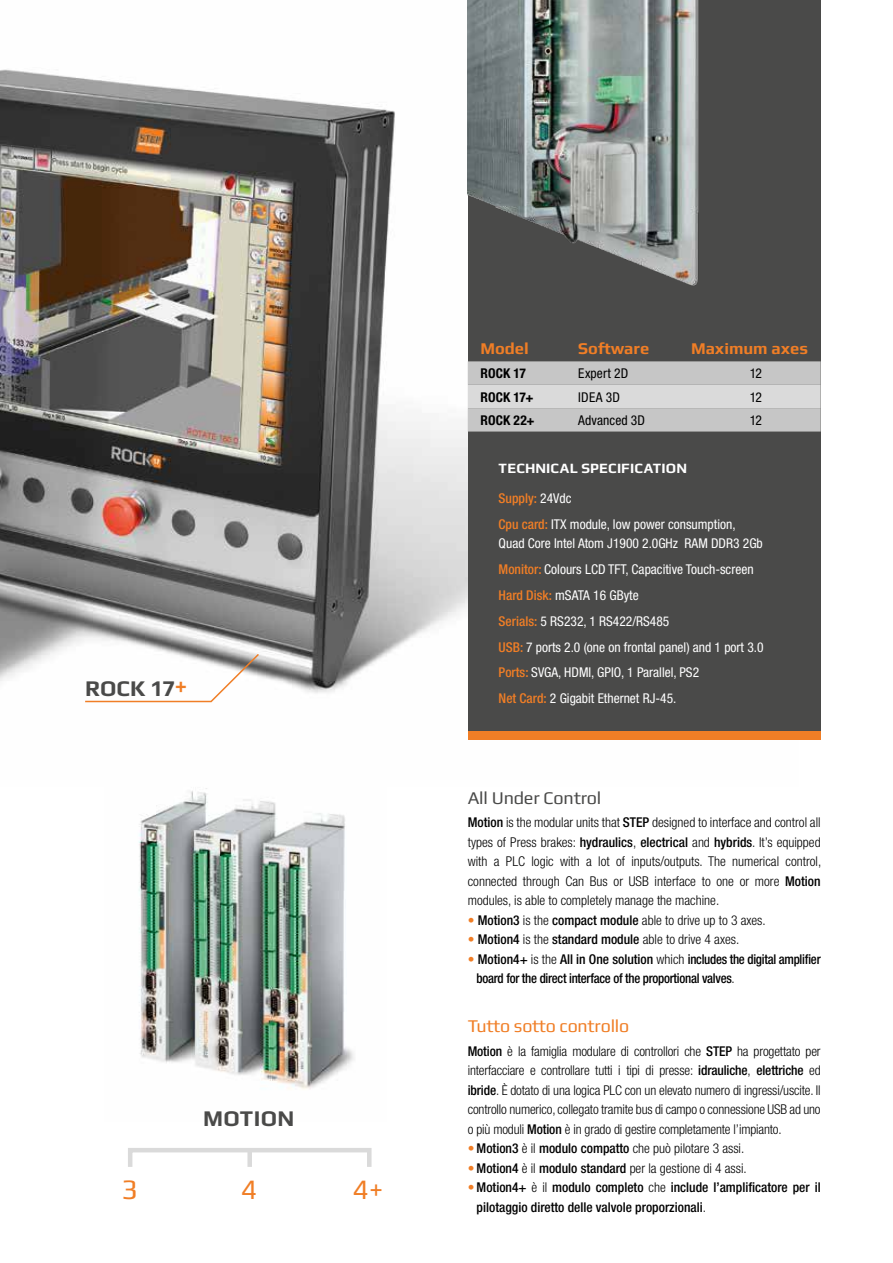
<style>
.page{position:relative;width:893px;height:1263px;background:#fff}
.page>*{position:absolute;margin:0;border:0;box-sizing:border-box;transform-origin:0 0}
.t1{font:28.2px "Play";color:#f07e26}
.t2{font:700 22.5px "Play";letter-spacing:.005em;color:#4a4a49}
.t3{font:18px "Play";letter-spacing:-.01em;color:#f07e26}
.t4{font:18px "Play";letter-spacing:-.01em;color:#4a4a49}
.t5{font:700 16.5px "Play";color:#f07e26}
.t6{font:700 14.25px "Play";letter-spacing:.015em;color:#fff}
.t7{font:300 condensed 13.5px/19.5px "Helvetica Neue";color:#000;text-align:justify}
.t8{font:condensed 13.5px/26px "Helvetica Neue";color:#fff}
.t9{font:500 condensed 13.5px/19.5px "Helvetica Neue";letter-spacing:-.02em;color:#000}
.t10{font:500 condensed 13.5px/19.5px "Helvetica Neue";color:#000}
.t11{font:condensed 13.5px "Helvetica Neue";letter-spacing:.005em;color:#000}
.t12{font:700 condensed 13.5px "Helvetica Neue";letter-spacing:.01em;color:#000}
.s1{color:#f07e26}
.s2{font-weight:500;color:#f07e26}
.s3{font-weight:500}
.s4{font-weight:300;color:#f07e26}
.s5{font-weight:300}
</style>
<div class="page">
<img style="left:0;top:0;width:798px;height:740px">
<div style="left:468px;top:0;width:353px;height:739px;background:#4a4a49"></div>
<div style="left:468px;top:731px;width:353px;height:8px;background:#f07e26"></div>
<svg style="left:468px;top:361px;width:353px;height:70px;background:#cbcbcb"></svg>
<img style="left:468px;top:0;width:231px;height:286px">
<img style="left:139px;top:788px;width:215px;height:301px">
<div style="left:128px;top:1148px;width:244px;height:21px;border:5px solid #dadada"></div>
<div style="left:247px;top:1150px;width:5px;height:17px;background:#dadada"></div>
<svg style="left:84px;top:652px;width:177px;height:51px"></svg>
<h2 class="t2" style="left:85px;top:675px;width:104px">ROCK 17<span class="s1">+</span></h2>
<h2 class="t2" style="left:203px;top:1104px;width:93px">MOTION</h2>
<h1 class="t1" style="left:121px;top:1172px;width:18px">3</h1>
<h1 class="t1" style="left:241px;top:1172px;width:18px">4</h1>
<h1 class="t1" style="left:353px;top:1172px;width:32px">4+</h1>
<p class="t5" style="left:480px;top:339px;width:50px">Model</p>
<p class="t5" style="left:578px;top:339px;width:73px">Software</p>
<p class="t5" style="left:691px;top:339px;width:119px">Maximum axes</p>
<p class="t12" style="left:480px;top:365px;width:47px">ROCK 17</p>
<p class="t11" style="left:578px;top:366px;width:52px">Expert 2D</p>
<p class="t11" style="left:750px;top:366px;width:14px">12</p>
<p class="t12" style="left:480px;top:389px;width:54px">ROCK 17+</p>
<p class="t11" style="left:578px;top:389px;width:43px">IDEA 3D</p>
<p class="t11" style="left:750px;top:389px;width:14px">12</p>
<p class="t12" style="left:480px;top:412px;width:56px">ROCK 22+</p>
<p class="t11" style="left:578px;top:413px;width:68px">Advanced 3D</p>
<p class="t11" style="left:750px;top:413px;width:14px">12</p>
<p class="t6" style="left:499px;top:460px;width:190px">TECHNICAL SPECIFICATION</p>
<p class="t8" style="left:499px;top:485px;width:239px"><span class="s2">Supply:</span> 24Vdc<br><span class="s2">Cpu card:</span> ITX module, low power consumption,</p>
<p class="t8" style="left:499px;top:530px;width:266px">Quad Core Intel Atom J1900 2.0GHz RAM DDR3 2Gb <span class="s2">Monitor:</span> Colours LCD TFT, Capacitive Touch-screen <span class="s2">Hard Disk:</span> mSATA 16 GByte<br><span class="s2">Serials:</span> 5 RS232, 1 RS422/RS485<br><span class="s2">USB:</span> 7 ports 2.0 (one on frontal panel) and 1 port 3.0<br><span class="s2">Ports:</span> SVGA, HDMI, GPIO, 1 Parallel, PS2<br><span class="s2">Net Card:</span> 2 Gigabit Ethernet RJ-45.</p>
<h3 class="t4" style="left:468px;top:787px;width:135px">All Under Control</h3>
<p class="t7" style="left:468px;top:813px;width:355px"><span class="s3">Motion</span> is the modular units that <span class="s3">STEP</span> designed to interface and control all types of Press brakes: <span class="s3">hydraulics</span>, <span class="s3">electrical</span> and <span class="s3">hybrids</span>. It’s equipped with a PLC logic with a lot of inputs/outputs. The numerical control, connected through Can Bus or USB interface to one or more <span class="s3">Motion </span>modules, is able to completely manage the machine.</p>
<p class="t7" style="left:468px;top:910px;width:300px"><span class="s1">•</span> <span class="s3">Motion3</span> is the <span class="s3">compact module</span> able to drive up to 3 axes.</p>
<p class="t7" style="left:468px;top:930px;width:273px"><span class="s1">•</span> <span class="s3">Motion4</span> is the <span class="s3">standard module</span> able to drive 4 axes.</p>
<p class="t9" style="left:477px;top:949px;width:346px;text-indent:-9px"><span class="s4">•</span> Motion4+ <span class="s5">is the</span> All in One solution <span class="s5">which</span> includes the digital amplifier board for the direct interface of the proportional valves<span class="s5">.</span></p>
<h3 class="t3" style="left:468px;top:1015px;width:163px">Tutto sotto controllo</h3>
<p class="t7" style="left:468px;top:1041px;width:354px"><span class="s3">Motion</span> è la famiglia modulare di controllori che <span class="s3">STEP</span> ha progettato per interfacciare e controllare tutti i tipi di presse: <span class="s3">idrauliche</span>, <span class="s3">elettriche</span> ed <span class="s3">ibride</span>. È dotato di una logica PLC con un elevato numero di ingressi/uscite. Il controllo numerico, collegato tramite bus di campo o connessione USB ad uno o più moduli <span class="s3">Motion</span> è in grado di gestire completamente l’impianto.</p>
<p class="t7" style="left:468px;top:1139px;width:278px"><span class="s1">•</span> <span class="s3">Motion3</span> è il <span class="s3">modulo compatto</span> che può pilotare 3 assi.</p>
<p class="t7" style="left:468px;top:1158px;width:280px"><span class="s1">•</span> <span class="s3">Motion4</span> è il <span class="s3">modulo standard</span> per la gestione di 4 assi.</p>
<p class="t10" style="left:477px;top:1177px;width:346px;text-indent:-9px"><span class="s4">•</span> Motion4+ <span class="s5">è il</span> modulo completo <span class="s5">che</span> include l’amplificatore per il pilotaggio diretto delle valvole proporzionali<span class="s5">.</span></p>
</div>
